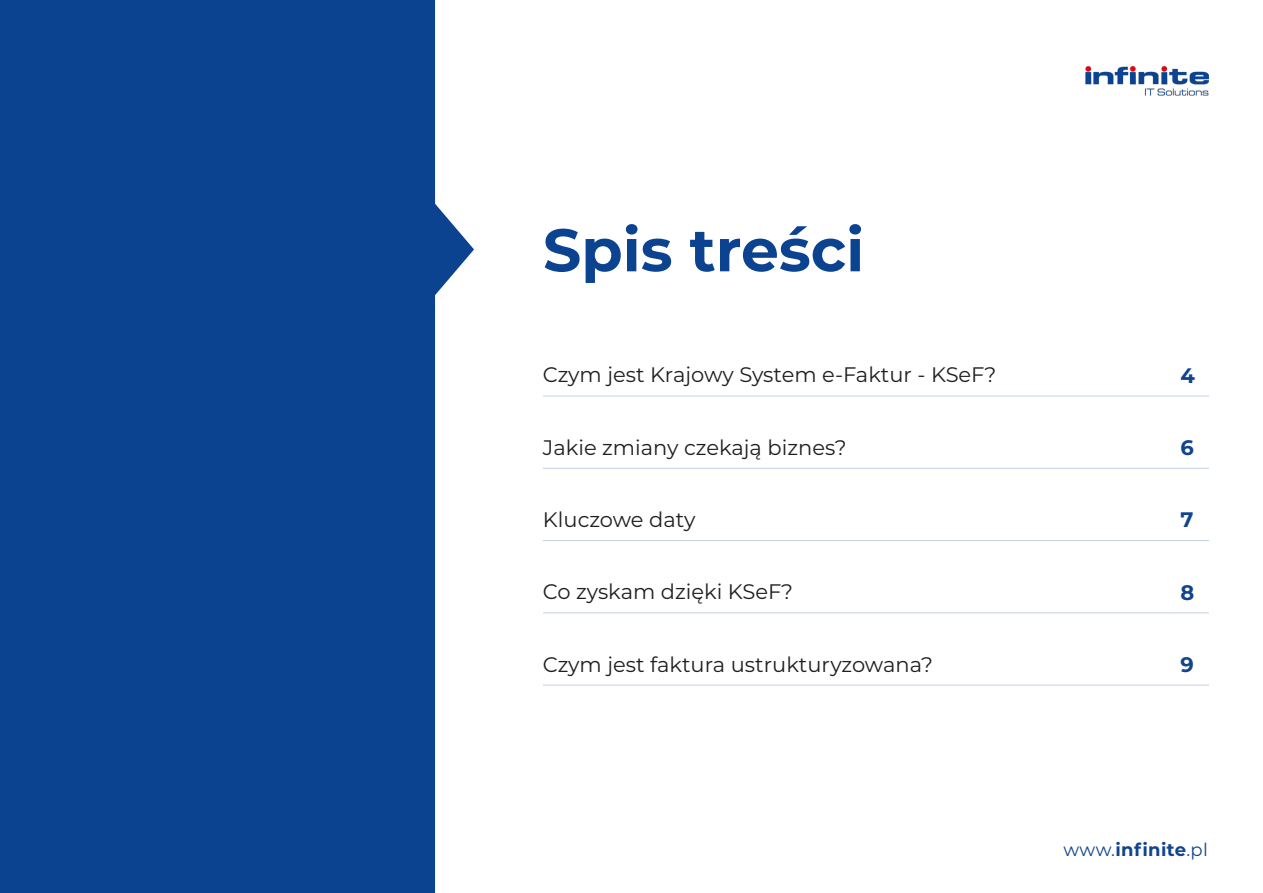
<style>
.page{position:relative;width:1263px;height:893px;background:#fff}
.page>*{position:absolute;margin:0;border:0;box-sizing:border-box;transform-origin:0 0}
.t1{font:700 60px "Montserrat";color:#0c4391}
.t2{font:21px "Montserrat";color:#1e1f1f}
.t3{font:700 21px "Montserrat";color:#11458b}
.t4{font:700 21px "Montserrat";color:#11448e}
.t5{font:700 18px "Montserrat";letter-spacing:.02em;color:#11448e}
.s1{font-weight:400}
</style>
<div class="page">
<svg style="left:0;top:0;width:474px;height:893px;background:#1e5199"></svg>
<hr style="left:543px;top:396px;width:666px;height:1px;background:#11448e">
<hr style="left:543px;top:468px;width:666px;height:1px;background:#11448e">
<hr style="left:543px;top:540px;width:666px;height:1px;background:#11448e">
<hr style="left:543px;top:612px;width:666px;height:1px;background:#11448e">
<hr style="left:543px;top:685px;width:666px;height:1px;background:#11448e">
<img style="left:1085px;top:66px;width:124px;height:30px">
<h1 class="t1" style="left:543px;top:207px;width:323px">Spis treści</h1>
<p class="t2" style="left:543px;top:360px;width:455px">Czym jest Krajowy System e-Faktur - KSeF?</p>
<p class="t4" style="left:1180px;top:360px;width:16px">4</p>
<p class="t2" style="left:543px;top:433px;width:305px">Jakie zmiany czekają biznes?</p>
<p class="t3" style="left:1180px;top:432px;width:15px">6</p>
<p class="t2" style="left:543px;top:505px;width:154px">Kluczowe daty</p>
<p class="t3" style="left:1180px;top:505px;width:15px">7</p>
<p class="t2" style="left:543px;top:577px;width:251px">Co zyskam dzięki KSeF?</p>
<p class="t3" style="left:1180px;top:577px;width:15px">8</p>
<p class="t2" style="left:543px;top:650px;width:391px">Czym jest faktura ustrukturyzowana?</p>
<p class="t3" style="left:1180px;top:649px;width:15px">9</p>
<p class="t5" style="left:1063px;top:837px;width:146px"><span class="s1">www.</span>infinite<span class="s1">.pl</span></p>
</div>
